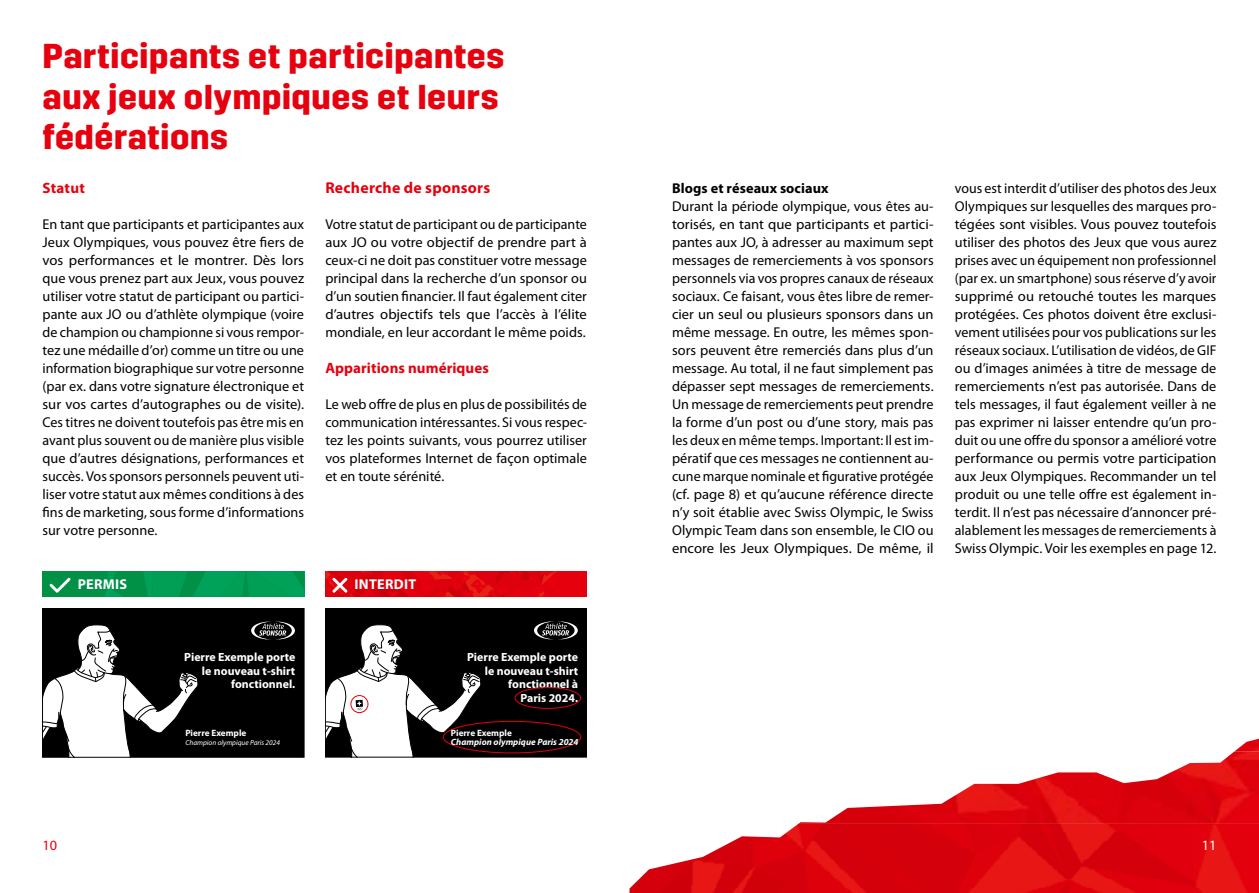
<style>
.page{position:relative;width:1259px;height:893px;background:#fff}
.page>*{position:absolute;margin:0;border:0;box-sizing:border-box;transform-origin:0 0}
.t1{font:700 34.5px/40.5px "Trim";letter-spacing:.02em;color:#e7000e}
.t2{font:700 15.75px "Myriad Pro";letter-spacing:.015em;color:#e7000e}
.t3{font:700 15px "Myriad Pro";letter-spacing:.005em;color:#e7000e}
.t4{font:14.25px/18px "Myriad Pro";letter-spacing:.005em;color:#000;text-align:justify}
.t5{font:700 14.25px "Myriad Pro";letter-spacing:.01em;color:#000}
.t6{font:700 14.25px "Myriad Pro";letter-spacing:.02em;color:#fff}
.t7{font:14.25px "Myriad Pro";color:#e7000e}
.t8{font:14.25px "Myriad Pro";color:#fff}
.t9{font:700 11.85px/13.6px "Myriad Pro";color:#fff;text-align:right}
.t10{font:700 9.15px "Myriad Pro";color:#fff}
.t11{font:italic 700 9.15px "Myriad Pro";color:#fff}
.t12{font:italic 7.35px "Myriad Pro";color:#fff}
</style>
<div class="page">
<img style="left:1234px;top:739px;width:25px;height:13px">
<img style="left:798px;top:752px;width:461px;height:72px">
<img style="left:629px;top:824px;width:630px;height:69px">
<svg style="left:43px;top:571px;width:261px;height:26px;background:#039a51"></svg>
<svg style="left:325px;top:571px;width:262px;height:26px;background:#df0610"></svg>
<div style="left:325px;top:608px;width:262px;height:149px;background:#000"></div>
<div style="left:443px;top:721px;width:138px;height:32px;border:1px solid #e7000e;border-radius:50%"></div>
<div style="left:514px;top:687px;width:67px;height:22px;border:1px solid #e7000e;border-radius:50%"></div>
<svg style="left:327px;top:624px;width:154px;height:131px"></svg>
<div style="left:325px;top:608px;width:262px;height:149px;border:1px solid #000"></div>
<svg style="left:534px;top:621px;width:44px;height:18px"></svg>
<div style="left:43px;top:608px;width:261px;height:149px;background:#000"></div>
<svg style="left:45px;top:625px;width:153px;height:130px"></svg>
<div style="left:43px;top:608px;width:261px;height:149px;border:1px solid #000"></div>
<svg style="left:251px;top:622px;width:44px;height:17px"></svg>
<h1 class="t1" style="left:43px;top:37px;width:463px">Participants et participantes aux jeux olympiques et leurs fédérations</h1>
<p class="t3" style="left:43px;top:180px;width:44px">Statut</p>
<p class="t4" style="left:43px;top:216px;width:263px">En tant que participants et participantes aux Jeux Olympiques, vous pouvez être fiers de vos performances et le montrer. Dès lors que vous prenez part aux Jeux, vous pouvez utiliser votre statut de participant ou partici&shy;pante aux JO ou d’athlète olympique (voire de champion ou championne si vous rempor&shy;tez une médaille d’or) comme un titre ou une information biographique sur votre personne (par ex. dans votre signature électronique et sur vos cartes d’autographes ou de visite).<br>Ces titres ne doivent toutefois pas être mis en avant plus souvent ou de manière plus visible que d’autres désignations, performances et succès. Vos sponsors personnels peuvent uti&shy;liser votre statut aux mêmes conditions à des fins de marketing, sous forme d’informations sur votre personne.</p>
<p class="t2" style="left:325px;top:179px;width:166px">Recherche de sponsors</p>
<p class="t4" style="left:325px;top:216px;width:263px">Votre statut de participant ou de participante aux JO ou votre objectif de prendre part à ceux-ci ne doit pas constituer votre message principal dans la recherche d’un sponsor ou d’un soutien financier. Il faut également citer d’autres objectifs tels que l’accès à l’élite mondiale, en leur accordant le même poids.</p>
<p class="t3" style="left:325px;top:360px;width:165px">Apparitions numériques</p>
<p class="t4" style="left:325px;top:396px;width:263px">Le web offre de plus en plus de possibilités de communication intéressantes. Si vous respec&shy;tez les points suivants, vous pourrez utiliser vos plateformes Internet de façon optimale et en toute sérénité.</p>
<p class="t6" style="left:78px;top:576px;width:51px">PERMIS</p>
<p class="t6" style="left:355px;top:576px;width:63px">INTERDIT</p>
<p class="t9" style="left:184px;top:650px;width:113px">Pierre Exemple porte le nouveau t-shirt fonctionnel.</p>
<p class="t10" style="left:185px;top:728px;width:63px">Pierre Exemple</p>
<p class="t12" style="left:185px;top:738px;width:96px">Champion olympique Paris 2024</p>
<p class="t9" style="left:467px;top:650px;width:113px">Pierre Exemple porte le nouveau t-shirt fonctionnel à<br>Paris 2024.</p>
<p class="t10" style="left:451px;top:727px;width:63px">Pierre Exemple</p>
<p class="t11" style="left:451px;top:737px;width:129px">Champion olympique Paris 2024</p>
<p class="t5" style="left:672px;top:180px;width:158px">Blogs et réseaux sociaux</p>
<p class="t4" style="left:672px;top:198px;width:263px">Durant la période olympique, vous êtes au&shy;torisés, en tant que participants et partici&shy;pantes aux JO, à adresser au maximum sept messages de remerciements à vos sponsors personnels via vos propres canaux de réseaux sociaux. Ce faisant, vous êtes libre de remer&shy;cier un seul ou plusieurs sponsors dans un même message. En outre, les mêmes spon&shy;sors peuvent être remerciés dans plus d’un message. Au total, il ne faut simplement pas dépasser sept messages de remerciements.<br>Un message de remerciements peut prendre la forme d’un post ou d’une story, mais pas les deux en même temps. Important: Il est im&shy;pératif que ces messages ne contiennent au&shy;cune marque nominale et figurative protégée (cf. page 8) et qu’aucune référence directe n’y soit établie avec Swiss Olympic, le Swiss Olympic Team dans son ensemble, le CIO ou encore les Jeux Olympiques. De même, il</p>
<p class="t4" style="left:955px;top:180px;width:263px">vous est interdit d’utiliser des photos des Jeux Olympiques sur lesquelles des marques pro&shy;tégées sont visibles. Vous pouvez toutefois utiliser des photos des Jeux que vous aurez prises avec un équipement non professionnel (par ex. un smartphone) sous réserve d’y avoir supprimé ou retouché toutes les marques protégées. Ces photos doivent être exclusi&shy;vement utilisées pour vos publications sur les réseaux sociaux. L’utilisation de vidéos, de GIF ou d’images animées à titre de message de remerciements n’est pas autorisée. Dans de tels messages, il faut également veiller à ne pas exprimer ni laisser entendre qu’un pro&shy;duit ou une offre du sponsor a amélioré votre performance ou permis votre participation aux Jeux Olympiques. Recommander un tel produit ou une telle offre est également in&shy;terdit. Il n’est pas nécessaire d’annoncer pré&shy;alablement les messages de remerciements à Swiss Olympic. Voir les exemples en page 12.</p>
<p class="t7" style="left:43px;top:838px;width:16px">10</p>
<p class="t8" style="left:1201px;top:838px;width:16px">11</p>
</div>
